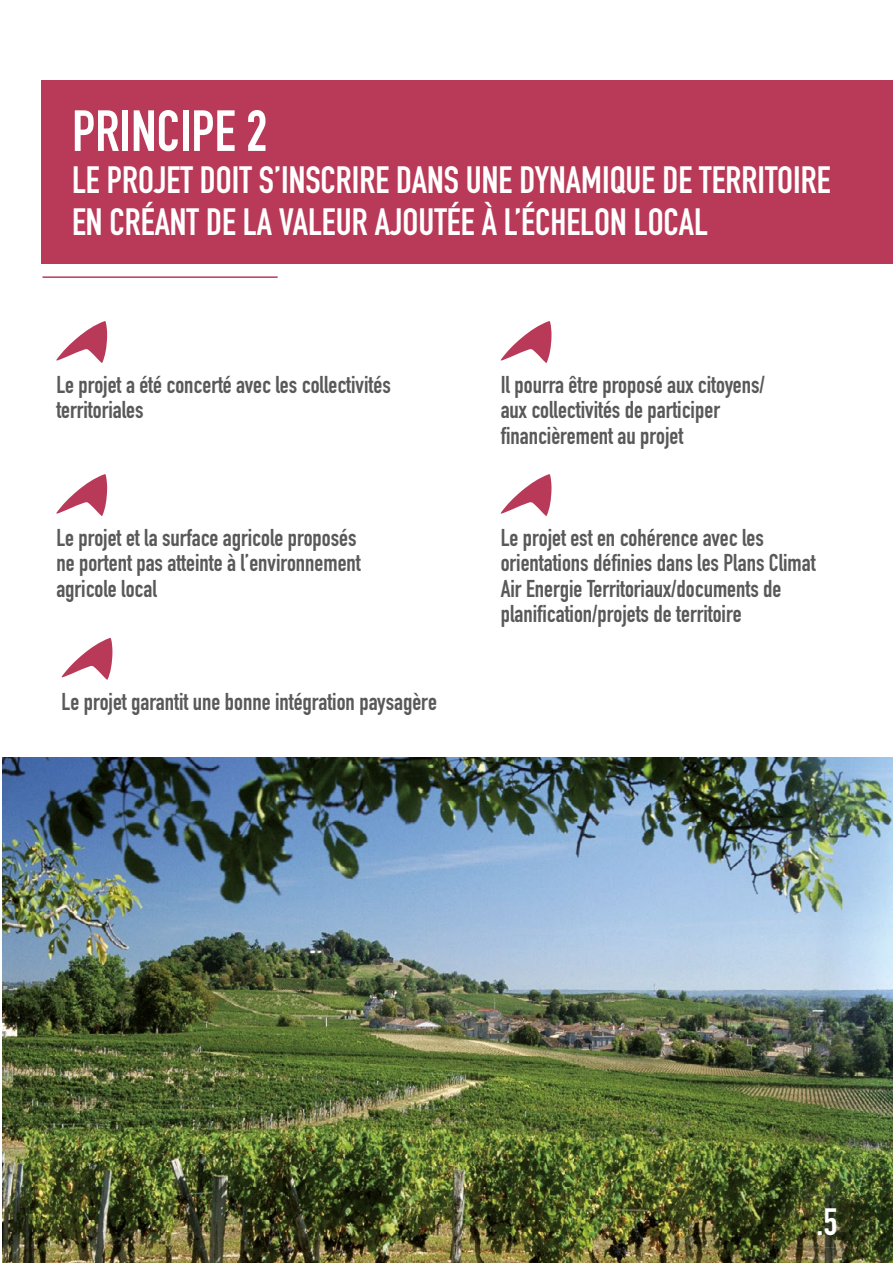
<style>
.page{position:relative;width:893px;height:1263px;background:#fff}
.page>*{position:absolute;margin:0;border:0;box-sizing:border-box;transform-origin:0 0}
.t1{font:57px "DIN Engschrift LT Pro";color:#fff}
.t2{font:37.5px/42px "DIN Engschrift LT Pro";color:#fff}
.t3{font:24px/25.5px "DIN Engschrift LT Pro";color:#595959}
</style>
<div class="page">
<img style="left:2px;top:758px;width:891px;height:505px">
<div style="left:41px;top:80px;width:852px;height:184px;background:#b93a58"></div>
<hr style="left:43px;top:276px;width:235px;height:2px;background:#b93a58">
<svg style="left:56px;top:321px;width:51px;height:42px"></svg>
<svg style="left:501px;top:321px;width:50px;height:42px"></svg>
<svg style="left:501px;top:474px;width:50px;height:42px"></svg>
<svg style="left:56px;top:474px;width:51px;height:42px"></svg>
<svg style="left:62px;top:638px;width:50px;height:42px"></svg>
<h1 class="t1" style="left:72px;top:98px;width:197px">PRINCIPE 2</h1>
<h2 class="t2" style="left:72px;top:159px;width:760px">LE PROJET DOIT S’INSCRIRE DANS UNE DYNAMIQUE DE TERRITOIRE<br>EN CRÉANT DE LA VALEUR AJOUTÉE À L’ÉCHELON LOCAL</h2>
<p class="t3" style="left:56px;top:372px;width:336px">Le projet a été concerté avec les collectivités territoriales</p>
<p class="t3" style="left:56px;top:525px;width:306px">Le projet et la surface agricole proposés ne portent pas atteinte à l’environnement agricole local</p>
<p class="t3" style="left:62px;top:688px;width:377px">Le projet garantit une bonne intégration paysagère</p>
<p class="t3" style="left:501px;top:372px;width:266px">Il pourra être proposé aux citoyens/ aux collectivités de participer financièrement au projet</p>
<p class="t3" style="left:501px;top:525px;width:316px">Le projet est en cohérence avec les orientations définies dans les Plans Climat Air Energie Territoriaux/documents de planification/projets de territoire</p>
<h2 class="t2" style="left:816px;top:1201px;width:22px">.5</h2>
</div>
